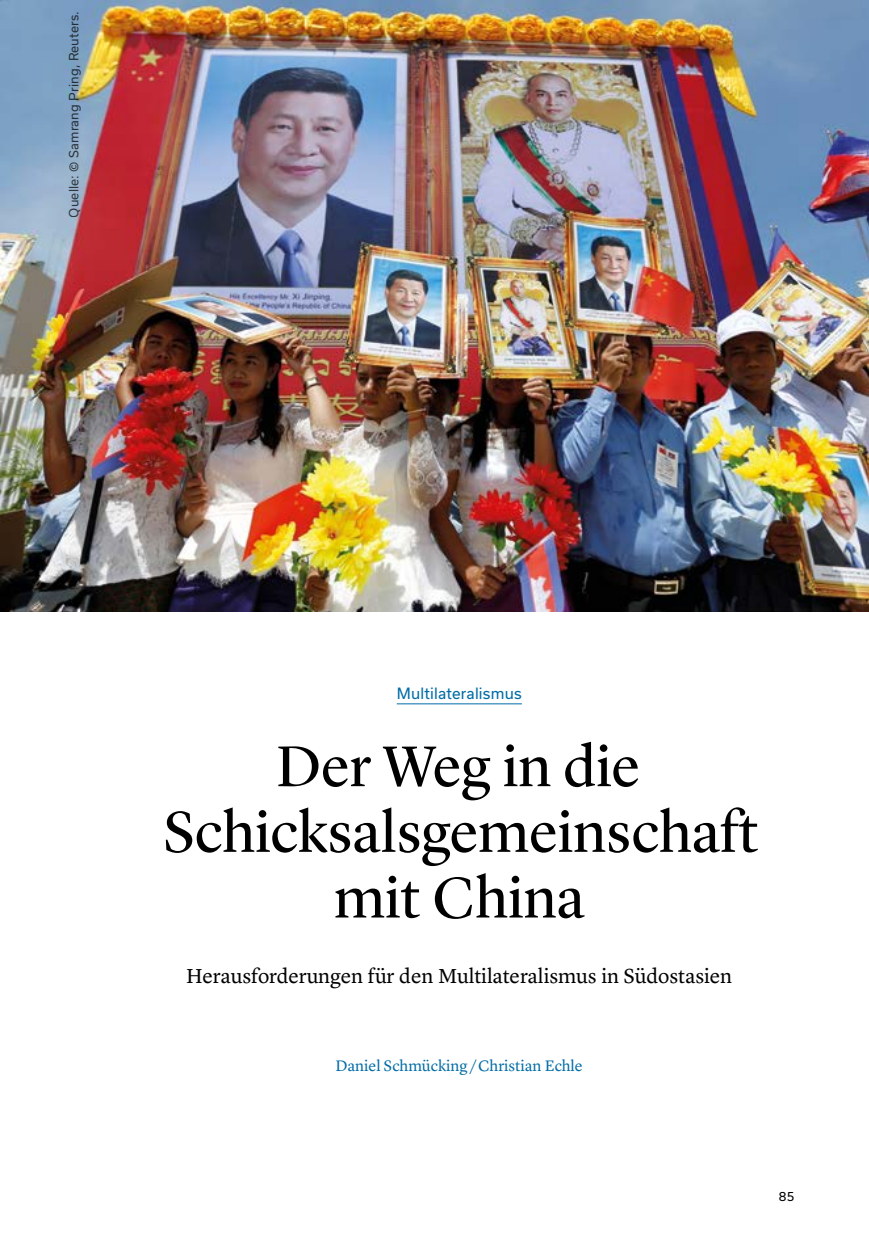
<style>
.page{position:relative;width:869px;height:1246px;background:#fff}
.page>*{position:absolute;margin:0;border:0;box-sizing:border-box;transform-origin:0 0}
.Header1{font:59.5px/65.6px "Lyon Display";color:#000;text-align:center}
.Header2{font:21px "Lyon Text";letter-spacing:-.005em;color:#000}
.Author{font:15.75px "Lyon Text";color:#006ca6}
.t1{font:14.88px "Usual";letter-spacing:.015em;color:#006ca6}
.t2{font:12.25px "Usual";letter-spacing:.015em;color:#000}
</style>
<div class="page">
<hr style="left:396px;top:703px;width:125px;height:1px;background:#006ca6">
<img style="left:0;top:0;width:868px;height:611px">
<p class="t2" style="left:67px;top:217px;width:208px;rotate:-90deg">Quelle: © Samrang Pring, Reuters.</p>
<p class="t1" style="left:396px;top:684px;width:127px">Multilateralismus</p>
<p class="Header1" style="left:163px;top:728px;width:596px">Der Weg in die<br>Schicksalsgemeinschaft mit China</p>
<p class="Header2" style="left:186px;top:959px;width:547px">Herausforderungen für den Multilateralismus in Südostasien</p>
<p class="Author" style="left:335px;top:1053px;width:249px">Daniel Schmücking / Christian Echle</p>
<p class="t2" style="left:778px;top:1188px;width:17px">85</p>
</div>
